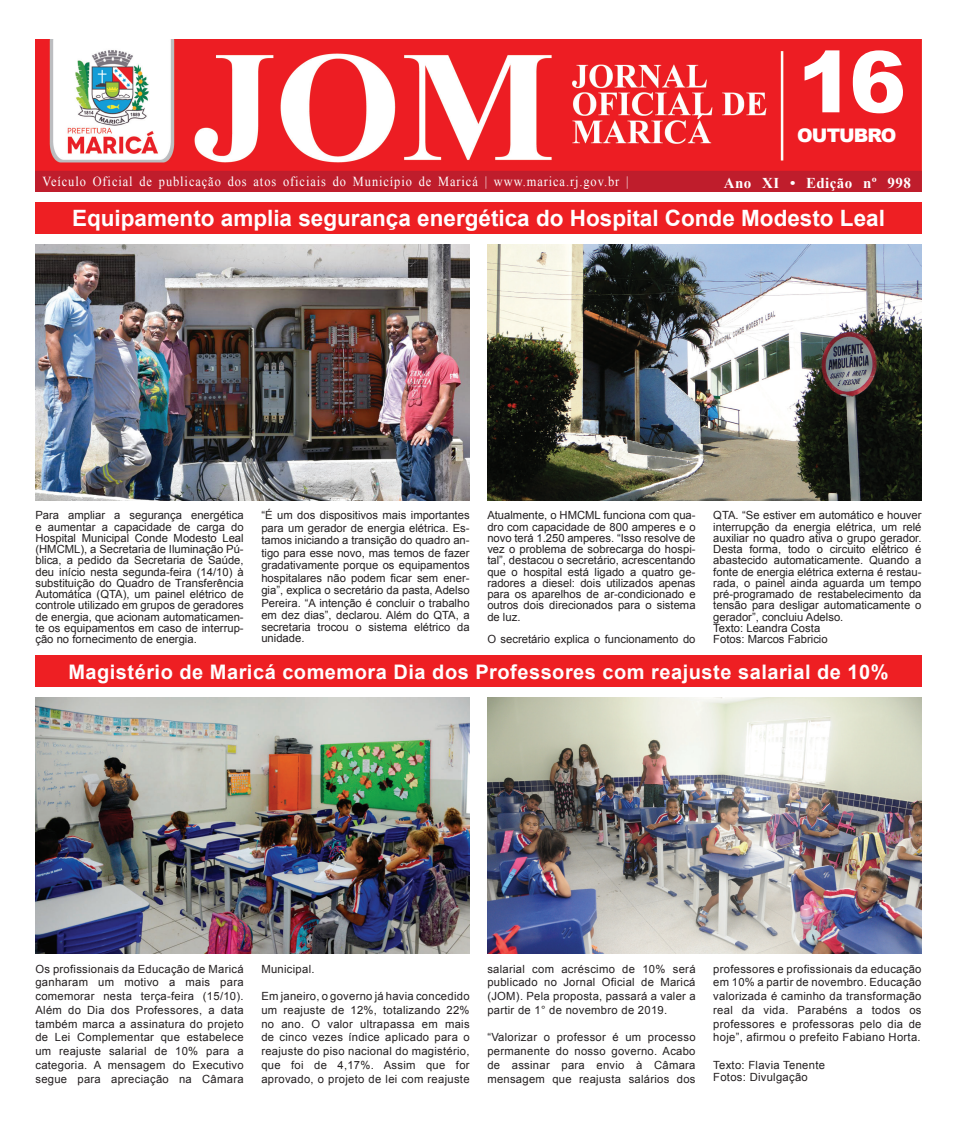
<style>
.page{position:relative;width:957px;height:1124px;background:#fff}
.page>*{position:absolute;margin:0;border:0;box-sizing:border-box;transform-origin:0 0}
.t1{font:900 85px "Arial";color:#fff}
.t2{font:700 22.5px "Arial";color:#fff}
.t3{font:700 20px "Arial";letter-spacing:.025em;color:#fff}
.t4{font:900 18.75px "Arial";letter-spacing:-.05em;color:#fff}
.t5{font:700 15px "Times New Roman";letter-spacing:.025em;color:#fff}
.t6{font:13.75px "Times New Roman";letter-spacing:.075em;color:#fff;scale:.9 1}
.t7{font:11.25px/11.2px "Arial";color:#231f20;text-align:justify}
.t8{font:11.25px/12.5px "Arial";letter-spacing:.025em;color:#231f20}
</style>
<div class="page">
<div style="left:35px;top:202px;width:886px;height:32px;background:#ee1f23"></div>
<div style="left:35px;top:655px;width:886px;height:32px;background:#ee1f23"></div>
<img style="left:35px;top:244px;width:435px;height:256px">
<img style="left:487px;top:244px;width:434px;height:256px">
<img style="left:35px;top:697px;width:435px;height:256px">
<img style="left:487px;top:697px;width:434px;height:256px">
<img style="left:35px;top:39px;width:886px;height:152px">
<h1 class="t1" style="left:797px;top:20px;width:110px">16</h1>
<h3 class="t4" style="left:797px;top:121px;width:101px">OUTUBRO</h3>
<p class="t6" style="left:43px;top:172px;width:653px">Veículo Oficial de publicação dos atos oficiais do Município de Maricá | www.marica.rj.gov.br |</p>
<h3 class="t5" style="left:724px;top:172px;width:188px">Ano XI • Edição nº 998</h3>
<h2 class="t2" style="left:72px;top:203px;width:814px">Equipamento amplia segurança energética do Hospital Conde Modesto Leal</h2>
<p class="t7" style="left:35px;top:509px;width:210px">Para ampliar a segurança energética e aumentar a capacidade de carga do Hospital Municipal Conde Modesto Leal (HMCML), a Secretaria de Iluminação Pú&shy;blica, a pedido da Secretaria de Saúde, deu início nesta segunda-feira (14/10) à substituição do Quadro de Transferência Automática (QTA), um painel elétrico de controle utilizado em grupos de geradores de energia, que acionam automaticamen&shy;te os equipamentos em caso de interrup&shy;ção no fornecimento de energia.</p>
<p class="t7" style="left:261px;top:509px;width:210px;line-height:12.5px">“É um dos dispositivos mais importantes para um gerador de energia elétrica. Es&shy;tamos iniciando a transição do quadro an&shy;tigo para esse novo, mas temos de fazer gradativamente porque os equipamentos hospitalares não podem ficar sem ener&shy;gia”, explica o secretário da pasta, Adelso Pereira. “A intenção é concluir o trabalho em dez dias”, declarou. Além do QTA, a</p>
<p class="t7" style="left:261px;top:621px;width:210px">secretaria trocou o sistema elétrico da unidade.</p>
<p class="t7" style="left:487px;top:509px;width:210px">Atualmente, o HMCML funciona com qua&shy;dro com capacidade de 800 amperes e o novo terá 1.250 amperes. “Isso resolve de vez o problema de sobrecarga do hospi&shy;tal”, destacou o secretário, acrescentando que o hospital está ligado a quatro ge&shy;radores a diesel: dois utilizados apenas para os aparelhos de ar-condicionado e outros dois direcionados para o sistema de luz.</p>
<p class="t7" style="left:487px;top:633px;width:210px">O secretário explica o funcionamento do</p>
<p class="t7" style="left:713px;top:509px;width:210px;text-align:left">QTA. “Se estiver em automático e houver interrupção da energia elétrica, um relé auxiliar no quadro ativa o grupo gerador.<br>Desta forma, todo o circuito elétrico é abastecido automaticamente. Quando a fonte de energia elétrica externa é restau&shy;rada, o painel ainda aguarda um tempo pré-programado de restabelecimento da tensão para desligar automaticamente o gerador”, concluiu Adelso.<br>Texto: Leandra Costa<br>Fotos: Marcos Fabricio</p>
<h3 class="t3" style="left:68px;top:658px;width:821px">Magistério de Maricá comemora Dia dos Professores com reajuste salarial de 10%</h3>
<p class="t7" style="left:35px;top:961px;width:210px;line-height:13.8px">Os profissionais da Educação de Maricá ganharam um motivo a mais para comemorar nesta terça-feira (15/10).<br>Além do Dia dos Professores, a data também marca a assinatura do projeto de Lei Complementar que estabelece um reajuste salarial de 10% para a categoria. A mensagem do Executivo segue para apreciação na Câmara</p>
<p class="t8" style="left:261px;top:962px;width:55px">Municipal.</p>
<p class="t7" style="left:261px;top:989px;width:210px;line-height:13.8px">Em janeiro, o governo já havia concedido um reajuste de 12%, totalizando 22% no ano. O valor ultrapassa em mais de cinco vezes índice aplicado para o reajuste do piso nacional do magistério, que foi de 4,17%. Assim que for aprovado, o projeto de lei com reajuste</p>
<p class="t7" style="left:487px;top:961px;width:210px;line-height:13.8px">salarial com acréscimo de 10% será publicado no Jornal Oficial de Maricá (JOM). Pela proposta, passará a valer a partir de 1° de novembro de 2019.</p>
<p class="t7" style="left:487px;top:1030px;width:210px;line-height:13.8px">“Valorizar o professor é um processo permanente do nosso governo. Acabo de assinar para envio à Câmara mensagem que reajusta salários dos</p>
<p class="t7" style="left:713px;top:961px;width:210px;line-height:13.8px">professores e profissionais da educação em 10% a partir de novembro. Educação valorizada é caminho da transformação real da vida. Parabéns a todos os professores e professoras pelo dia de hoje”, afirmou o prefeito Fabiano Horta.</p>
<p class="t8" style="left:713px;top:1058px;width:113px">Texto: Flavia Tenente<br>Fotos: Divulgação</p>
</div>
